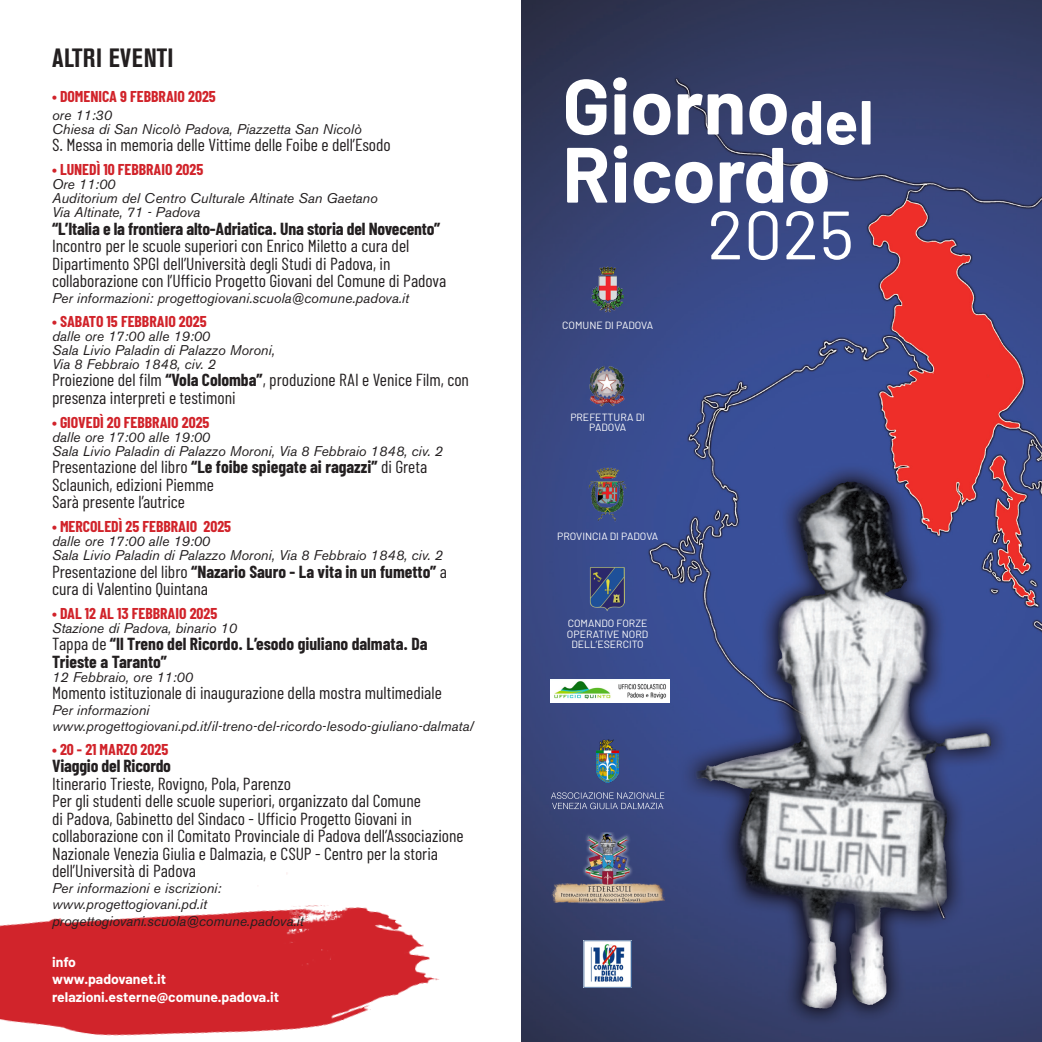
<style>
.page{position:relative;width:1042px;height:1042px;background:#fff}
.page>*{position:absolute;margin:0;border:0;box-sizing:border-box;transform-origin:0 0}
.t1{font:700 78.23px "Barlow";color:#fff}
.t2{font:68.25px "Barlow";color:#fff}
.t3{font:700 condensed 26.25px "Akzidenz Grotesk BE";letter-spacing:.02em;color:#231f20}
.descrizione{font:17.5px/17.5px "Barlow Condensed";color:#231f20}
.titolo{font:700 17.5px "Barlow Condensed";letter-spacing:-.01em;color:#231f20}
.descrizione-2{font:700 17.5px/17.5px "Barlow Condensed";color:#231f20}
.quando{font:700 15.75px "Barlow Condensed";color:#d1232a}
.dove_ora{font:italic 14px "Akzidenz Grotesk BE";color:#231f20}
.t4{font:700 14px "Barlow";color:#fff}
.t5{font:10.5px "Barlow";color:#fff}
.s1{font-weight:700}
.s2{font-weight:400}
</style>
<div class="page">
<img style="left:521px;top:0;width:521px;height:1042px">
<img style="left:0;top:872px;width:439px;height:164px">
<img style="left:596px;top:739px;width:23px;height:43px">
<svg style="left:551px;top:792px;width:113px;height:17px;background:#5a6593"></svg>
<img style="left:599px;top:267px;width:17px;height:8px">
<img style="left:551px;top:832px;width:113px;height:71px">
<img style="left:584px;top:940px;width:47px;height:47px">
<img style="left:589px;top:467px;width:37px;height:54px">
<img style="left:588px;top:365px;width:38px;height:42px">
<img style="left:590px;top:566px;width:34px;height:46px">
<img style="left:551px;top:680px;width:119px;height:23px">
<p class="t3" style="left:52px;top:43px;width:123px">ALTRI EVENTI</p>
<p class="quando" style="left:52px;top:87px;width:165px">• DOMENICA 9 FEBBRAIO 2025</p>
<p class="dove_ora" style="left:52px;top:107px;width:62px">ore 11:30</p>
<p class="dove_ora" style="left:52px;top:121px;width:311px">Chiesa di San Nicolò Padova, Piazzetta San Nicolò</p>
<p class="descrizione" style="left:52px;top:136px;width:340px">S. Messa in memoria delle Vittime delle Foibe e dell’Esodo</p>
<p class="quando" style="left:52px;top:160px;width:153px">• LUNEDÌ 10 FEBBRAIO 2025</p>
<p class="dove_ora" style="left:52px;top:176px;width:65px">Ore 11:00</p>
<p class="dove_ora" style="left:52px;top:190px;width:327px">Auditorium del Centro Culturale Altinate San Gaetano</p>
<p class="dove_ora" style="left:52px;top:204px;width:150px">Via Altinate, 71 - Padova</p>
<p class="titolo" style="left:52px;top:218px;width:390px">“L’Italia e la frontiera alto-Adriatica. Una storia del Novecento”</p>
<p class="descrizione" style="left:52px;top:237px;width:396px">Incontro per le scuole superiori con Enrico Miletto a cura del<br>Dipartimento SPGI dell’Università degli Studi di Padova, in collaborazione con l’Ufficio Progetto Giovani del Comune di Padova</p>
<p class="dove_ora" style="left:52px;top:290px;width:358px">Per informazioni: progettogiovani.scuola@comune.padova.it</p>
<p class="quando" style="left:52px;top:311px;width:156px">• SABATO 15 FEBBRAIO 2025</p>
<p class="dove_ora" style="left:52px;top:327px;width:160px">dalle ore 17:00 alle 19:00</p>
<p class="dove_ora" style="left:52px;top:341px;width:224px">Sala Livio Paladin di Palazzo Moroni,</p>
<p class="dove_ora" style="left:52px;top:355px;width:165px">Via 8 Febbraio 1848, civ. 2</p>
<p class="descrizione" style="left:52px;top:371px;width:418px">Proiezione del film <span class="s1">“Vola Colomba”</span>, produzione RAI e Venice Film, con presenza interpreti e testimoni</p>
<p class="quando" style="left:52px;top:412px;width:159px">• GIOVEDÌ 20 FEBBRAIO 2025</p>
<p class="dove_ora" style="left:52px;top:428px;width:160px">dalle ore 17:00 alle 19:00</p>
<p class="dove_ora" style="left:52px;top:442px;width:392px">Sala Livio Paladin di Palazzo Moroni, Via 8 Febbraio 1848, civ. 2</p>
<p class="descrizione" style="left:52px;top:458px;width:377px">Presentazione del libro <span class="s1">“Le foibe spiegate ai ragazzi”</span> di Greta<br>Sclaunich, edizioni Piemme</p>
<p class="descrizione" style="left:52px;top:493px;width:135px">Sarà presente l’autrice</p>
<p class="quando" style="left:52px;top:516px;width:181px">• MERCOLEDÌ 25 FEBBRAIO 2025</p>
<p class="dove_ora" style="left:52px;top:533px;width:160px">dalle ore 17:00 alle 19:00</p>
<p class="dove_ora" style="left:52px;top:547px;width:392px">Sala Livio Paladin di Palazzo Moroni, Via 8 Febbraio 1848, civ. 2</p>
<p class="descrizione" style="left:52px;top:562px;width:396px">Presentazione del libro <span class="s1">“Nazario Sauro - La vita in un fumetto”</span> a cura di Valentino Quintana</p>
<p class="quando" style="left:52px;top:603px;width:167px">• DAL 12 AL 13 FEBBRAIO 2025</p>
<p class="dove_ora" style="left:52px;top:619px;width:186px">Stazione di Padova, binario 10</p>
<p class="descrizione-2" style="left:52px;top:635px;width:377px"><span class="s2">Tappa de</span> “Il Treno del Ricordo. L’esodo giuliano dalmata. Da<br>Trieste a Taranto”</p>
<p class="dove_ora" style="left:52px;top:668px;width:142px">12 Febbraio, ore 11:00</p>
<p class="descrizione" style="left:52px;top:684px;width:391px">Momento istituzionale di inaugurazione della mostra multimediale</p>
<p class="dove_ora" style="left:52px;top:702px;width:99px">Per informazioni</p>
<p class="dove_ora" style="left:52px;top:717px;width:423px">www.progettogiovani.pd.it/il-treno-del-ricordo-lesodo-giuliano-dalmata/</p>
<p class="quando" style="left:52px;top:739px;width:118px">• 20 - 21 MARZO 2025</p>
<p class="titolo" style="left:52px;top:755px;width:120px">Viaggio del Ricordo</p>
<p class="descrizione" style="left:52px;top:774px;width:240px">Itinerario Trieste, Rovigno, Pola, Parenzo</p>
<p class="descrizione" style="left:52px;top:792px;width:413px">Per gli studenti delle scuole superiori, organizzato dal Comune<br>di Padova, Gabinetto del Sindaco - Ufficio Progetto Giovani in collaborazione con il Comitato Provinciale di Padova dell’Associazione Nazionale Venezia Giulia e Dalmazia, e CSUP - Centro per la storia dell’Università di Padova</p>
<p class="dove_ora" style="left:52px;top:879px;width:171px">Per informazioni e iscrizioni:</p>
<p class="dove_ora" style="left:52px;top:895px;width:156px">www.progettogiovani.pd.it</p>
<p class="dove_ora" style="left:52px;top:912px;width:253px">progettogiovani.scuola@comune.padova.it</p>
<p class="t4" style="left:52px;top:953px;width:26px">info</p>
<p class="t4" style="left:52px;top:970px;width:116px">www.padovanet.it</p>
<p class="t4" style="left:52px;top:988px;width:228px">relazioni.esterne@comune.padova.it</p>
<p class="t1" style="left:562px;top:58px;width:313px">Giorno <sub>del</sub></p>
<p class="t1" style="left:562px;top:126px;width:270px">Ricordo</p>
<p class="t5" style="left:562px;top:319px;width:92px">COMUNE DI PADOVA</p>
<p class="t5" style="left:570px;top:410px;width:76px">PREFETTURA DI</p>
<p class="t5" style="left:589px;top:421px;width:38px">PADOVA</p>
<p class="t5" style="left:557px;top:529px;width:102px">PROVINCIA DI PADOVA</p>
<p class="t5" style="left:568px;top:617px;width:81px">COMANDO FORZE</p>
<p class="t5" style="left:567px;top:627px;width:83px">OPERATIVE NORD</p>
<p class="t5" style="left:571px;top:638px;width:74px">DELL’ESERCITO</p>
<p class="t2" style="left:707px;top:192px;width:148px">2025</p>
</div>
